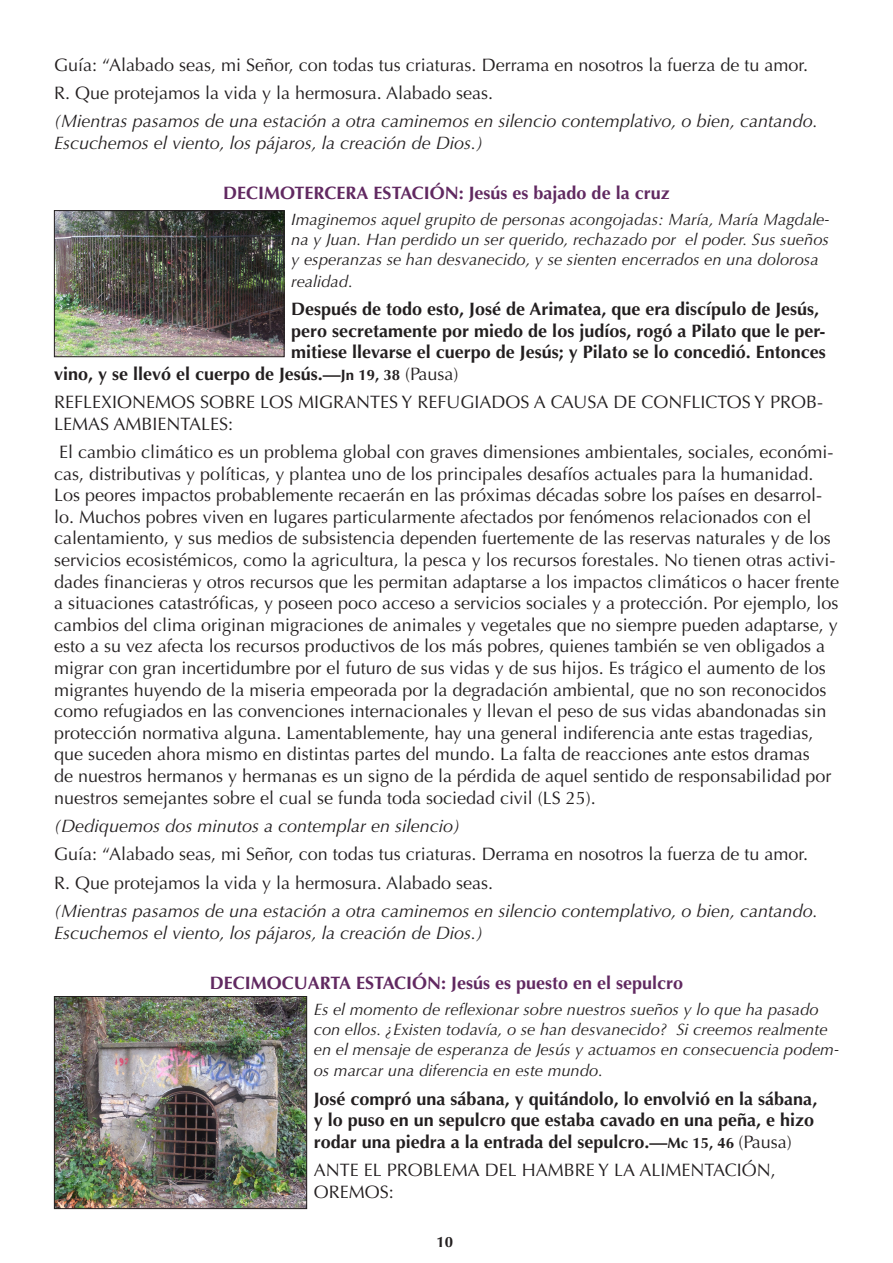
<style>
.page{position:relative;width:893px;height:1263px;background:#fff}
.page>*{position:absolute;margin:0;border:0;box-sizing:border-box;transform-origin:0 0}
.t1{font:18px/21.6px "Optima";color:#231f20}
.t2{font:700 18px/21.6px "Optima";color:#231f20}
.t3{font:italic 18px/21.6px "Optima";color:#231f20}
.t4{font:700 18px "Optima";color:#612961}
.t5{font:italic 16.5px/19.8px "Optima";color:#231f20;text-align:justify}
.t6{font:700 15px "Optima";color:#231f20}
.s1{font-size:15px}
.s2{font-weight:400}
</style>
<div class="page">
<img style="left:56px;top:998px;width:249px;height:209px">
<div style="left:54px;top:996px;width:253px;height:213px;border:1px solid #231f20"></div>
<img style="left:56px;top:212px;width:226px;height:143px">
<div style="left:54px;top:210px;width:230px;height:147px;border:1px solid #231f20"></div>
<p class="t1" style="left:54px;top:54px;width:756px">Guía: “Alabado seas, mi Señor, con todas tus criaturas. Derrama en nosotros la fuerza de tu amor.</p>
<p class="t1" style="left:54px;top:82px;width:441px">R. Que protejamos la vida y la hermosura. Alabado seas.</p>
<p class="t3" style="left:54px;top:110px;width:765px">(Mientras pasamos de una estación a otra caminemos en silencio contemplativo, o bien, cantando.<br>Escuchemos el viento, los pájaros, la creación de Dios.)</p>
<p class="t4" style="left:223px;top:182px;width:448px">DECIMOTERCERA ESTACIÓN: Jesús es bajado de la cruz</p>
<p class="t5" style="left:291px;top:210px;width:540px">Imaginemos aquel grupito de personas acongojadas: María, María Magdale&shy;na y Juan. Han perdido un ser querido, rechazado por el poder. Sus sueños y esperanzas se han desvanecido, y se sienten encerrados en una dolorosa</p>
<p class="t5" style="left:291px;top:271px;width:63px">realidad.</p>
<p class="t2" style="left:291px;top:298px;width:529px">Después de todo esto, José de Arimatea, que era discípulo de Jesús,</p>
<p class="t2" style="left:291px;top:320px;width:536px">pero secretamente por miedo de los judíos, rogó a Pilato que le per-</p>
<p class="t2" style="left:291px;top:341px;width:536px">mitiese llevarse el cuerpo de Jesús; y Pilato se lo concedió. Entonces</p>
<p class="t2" style="left:54px;top:363px;width:406px">vino, y se llevó el cuerpo de Jesús.—<span class="s1">Jn 19, 38</span> <span class="s2">(Pausa)</span></p>
<p class="t1" style="left:54px;top:391px;width:771px">REFLEXIONEMOS SOBRE LOS MIGRANTES Y REFUGIADOS A CAUSA DE CONFLICTOS Y PROB-<br>LEMAS AMBIENTALES:</p>
<p class="t1" style="left:54px;top:441px;width:786px">El cambio climático es un problema global con graves dimensiones ambientales, sociales, económi&shy;cas, distributivas y políticas, y plantea uno de los principales desafíos actuales para la humanidad.<br>Los peores impactos probablemente recaerán en las próximas décadas sobre los países en desarrol&shy;lo. Muchos pobres viven en lugares particularmente afectados por fenómenos relacionados con el calentamiento, y sus medios de subsistencia dependen fuertemente de las reservas naturales y de los servicios ecosistémicos, como la agricultura, la pesca y los recursos forestales. No tienen otras activi&shy;dades financieras y otros recursos que les permitan adaptarse a los impactos climáticos o hacer frente a situaciones catastróficas, y poseen poco acceso a servicios sociales y a protección. Por ejemplo, los cambios del clima originan migraciones de animales y vegetales que no siempre pueden adaptarse, y esto a su vez afecta los recursos productivos de los más pobres, quienes también se ven obligados a migrar con gran incertidumbre por el futuro de sus vidas y de sus hijos. Es trágico el aumento de los migrantes huyendo de la miseria empeorada por la degradación ambiental, que no son reconocidos como refugiados en las convenciones internacionales y llevan el peso de sus vidas abandonadas sin protección normativa alguna. Lamentablemente, hay una general indiferencia ante estas tragedias, que suceden ahora mismo en distintas partes del mundo. La falta de reacciones ante estos dramas<br>de nuestros hermanos y hermanas es un signo de la pérdida de aquel sentido de responsabilidad por nuestros semejantes sobre el cual se funda toda sociedad civil (LS 25).</p>
<p class="t3" style="left:54px;top:815px;width:408px">(Dediquemos dos minutos a contemplar en silencio)</p>
<p class="t1" style="left:54px;top:844px;width:756px">Guía: “Alabado seas, mi Señor, con todas tus criaturas. Derrama en nosotros la fuerza de tu amor.</p>
<p class="t1" style="left:54px;top:872px;width:441px">R. Que protejamos la vida y la hermosura. Alabado seas.</p>
<p class="t3" style="left:54px;top:900px;width:765px">(Mientras pasamos de una estación a otra caminemos en silencio contemplativo, o bien, cantando.<br>Escuchemos el viento, los pájaros, la creación de Dios.)</p>
<p class="t4" style="left:210px;top:972px;width:475px">DECIMOCUARTA ESTACIÓN: Jesús es puesto en el sepulcro</p>
<p class="t5" style="left:314px;top:1000px;width:527px;text-align:left">Es el momento de reflexionar sobre nuestros sueños y lo que ha pasado con ellos. ¿Existen todavía, o se han desvanecido? Si creemos realmente en el mensaje de esperanza de Jesús y actuamos en consecuencia podem-</p>
<p class="t5" style="left:314px;top:1061px;width:291px">os marcar una diferencia en este mundo.</p>
<p class="t2" style="left:314px;top:1088px;width:505px">José compró una sábana, y quitándolo, lo envolvió en la sábana, y lo puso en un sepulcro que estaba cavado en una peña, e hizo rodar una piedra a la entrada del sepulcro.—<span class="s1">Mc 15, 46</span> <span class="s2">(Pausa)</span></p>
<p class="t1" style="left:314px;top:1160px;width:463px">ANTE EL PROBLEMA DEL HAMBRE Y LA ALIMENTACIÓN,<br>OREMOS:</p>
<p class="t6" style="left:436px;top:1233px;width:18px">10</p>
</div>
